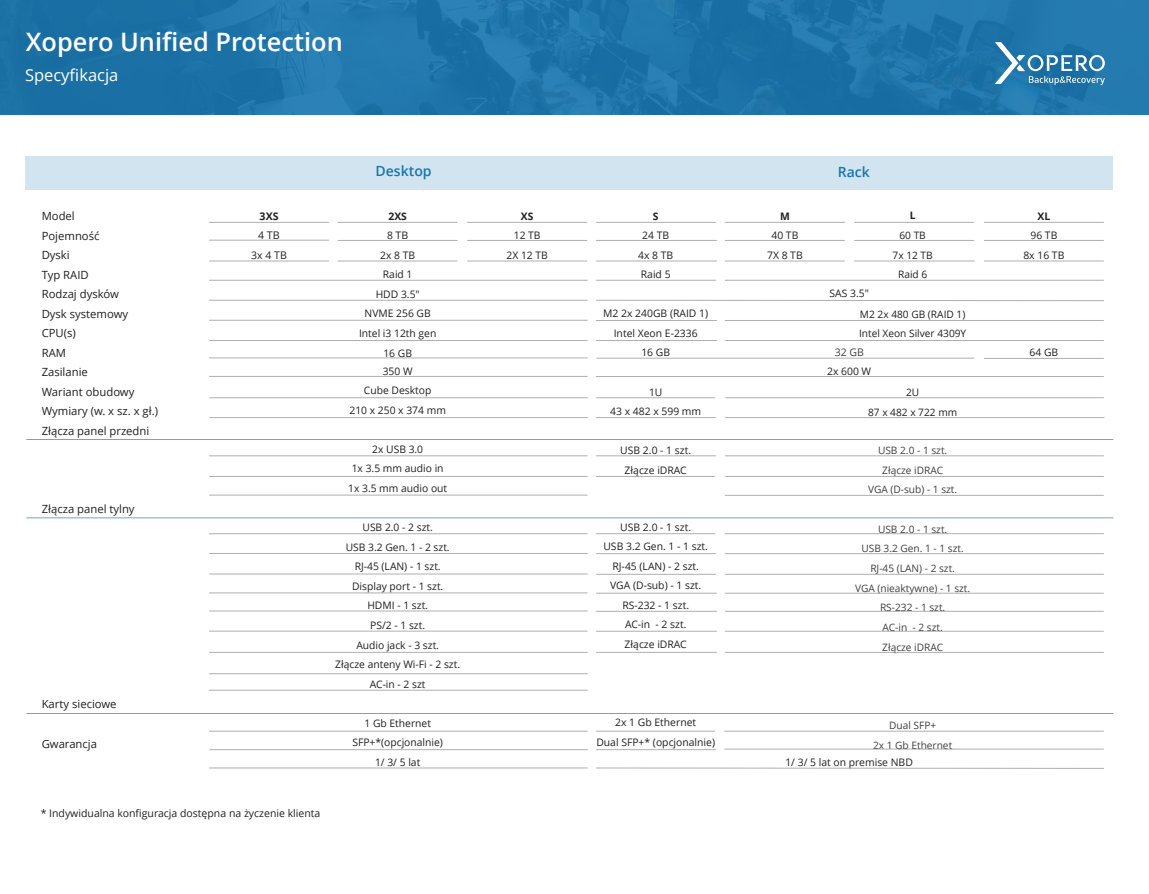
<style>
.page{position:relative;width:1149px;height:894px;background:#fff}
.page>*{position:absolute;margin:0;border:0;box-sizing:border-box;transform-origin:0 0}
.t1{font:600 25.35px "Open Sans";color:#fff}
.t2{font:16.5px "Open Sans";color:#fff}
.t3{font:600 13.95px "Open Sans";color:#1776af}
.t4{font:11.25px/19.5px "Open Sans";color:#231f20}
.t5{font:10.5px/19.5px "Open Sans";color:#231f20;text-align:center}
.t6{font:10.5px "Open Sans";color:#404040}
.t7{font:700 10.5px "Open Sans";color:#231f20}
.t8{font:10.35px/19.5px "Open Sans";color:#231f20;text-align:center}
.t9{font:700 10.35px "Open Sans";color:#231f20}
.t10{font:10.2px/19.6px "Open Sans";color:#404040;text-align:center}
.t11{font:10.2px/19.6px "Open Sans";color:#231f20;text-align:center}
.t12{font:700 10.2px "Open Sans";color:#231f20}
</style>
<div class="page">
<div style="left:0;top:0;width:1148px;height:115px;background:#1776af;opacity:.91"></div>
<svg style="left:994px;top:42px;width:110px;height:43px;background:#498fb9"></svg>
<hr style="left:27px;top:439px;width:1085px;height:1px;background:#6ca8cc">
<hr style="left:27px;top:517px;width:1085px;height:1px;background:#9ec6dd">
<hr style="left:27px;top:713px;width:1085px;height:1px;background:#6aa7cb">
<div style="left:26px;top:156px;width:1086px;height:33px;background:#d2e4ef"></div>
<hr style="left:210px;top:397px;width:377px;height:1px;background:#c2c2c2">
<hr style="left:210px;top:417px;width:377px;height:1px;background:#b7b7b7">
<hr style="left:209px;top:455px;width:378px;height:1px;background:#c9c9c9">
<hr style="left:209px;top:476px;width:378px;height:1px;background:#b2b2b2">
<hr style="left:209px;top:494px;width:378px;height:1px;background:#dfdfdf">
<hr style="left:209px;top:533px;width:378px;height:1px;background:#c1c1c1">
<hr style="left:209px;top:553px;width:378px;height:1px;background:#b1b1b1">
<hr style="left:209px;top:573px;width:378px;height:1px;background:#d8d8d8">
<hr style="left:209px;top:592px;width:378px;height:1px;background:#cfcfcf">
<hr style="left:209px;top:610px;width:378px;height:1px;background:#d6d6d6">
<hr style="left:209px;top:630px;width:378px;height:1px;background:#e1e1e1">
<hr style="left:209px;top:652px;width:378px;height:1px;background:#b9b9b9">
<hr style="left:209px;top:673px;width:378px;height:1px;background:#c1c1c1">
<hr style="left:209px;top:689px;width:378px;height:1px;background:#e9e9e9">
<hr style="left:209px;top:730px;width:378px;height:1px;background:#e5e5e5">
<hr style="left:210px;top:749px;width:377px;height:1px;background:#bdbdbd">
<hr style="left:209px;top:767px;width:378px;height:1px;background:#d5d5d5">
<hr style="left:209px;top:280px;width:378px;height:1px;background:#c2c2c2">
<hr style="left:209px;top:300px;width:378px;height:1px;background:#c2c2c2">
<hr style="left:209px;top:320px;width:378px;height:1px;background:#c2c2c2">
<hr style="left:209px;top:340px;width:378px;height:1px;background:#b1b1b1">
<hr style="left:209px;top:357px;width:378px;height:1px;background:#d1d1d1">
<hr style="left:209px;top:376px;width:378px;height:1px;background:#b4b4b4">
<hr style="left:596px;top:376px;width:507px;height:1px;background:#afafaf">
<hr style="left:596px;top:300px;width:507px;height:1px;background:#b7b7b7">
<hr style="left:596px;top:767px;width:507px;height:1px;background:#838383;opacity:.65">
<hr style="left:596px;top:358px;width:377px;height:1px;background:#c9c9c9">
<hr style="left:596px;top:476px;width:118px;height:1px;background:#b2b2b2">
<hr style="left:596px;top:533px;width:118px;height:1px;background:#bfbfbf">
<hr style="left:596px;top:553px;width:119px;height:1px;background:#b9b9b9">
<hr style="left:596px;top:574px;width:119px;height:1px;background:#bdbdbd">
<hr style="left:596px;top:592px;width:120px;height:1px;background:#e8e8e8">
<hr style="left:596px;top:610px;width:120px;height:1px;background:#eee">
<hr style="left:596px;top:630px;width:120px;height:1px;background:#eaeaea">
<hr style="left:596px;top:652px;width:120px;height:1px;background:#b9b9b9">
<hr style="left:596px;top:730px;width:118px;height:1px;background:#e5e5e5">
<hr style="left:596px;top:749px;width:119px;height:1px;background:#bdbdbd">
<hr style="left:209px;top:222px;width:119px;height:1px;background:#b9b9b9">
<hr style="left:338px;top:222px;width:119px;height:1px;background:#b9b9b9">
<hr style="left:467px;top:222px;width:119px;height:1px;background:#b9b9b9">
<hr style="left:596px;top:222px;width:119px;height:1px;background:#b9b9b9">
<hr style="left:725px;top:222px;width:119px;height:1px;background:#b9b9b9">
<hr style="left:854px;top:222px;width:119px;height:1px;background:#b9b9b9">
<hr style="left:983px;top:222px;width:120px;height:1px;background:#b9b9b9">
<hr style="left:983px;top:240px;width:120px;height:1px;background:#b3b3b3">
<hr style="left:983px;top:260px;width:120px;height:1px;background:#d6d6d6">
<hr style="left:983px;top:358px;width:120px;height:1px;background:#b4b4b4">
<hr style="left:854px;top:240px;width:119px;height:1px;background:#b3b3b3">
<hr style="left:854px;top:260px;width:120px;height:1px;background:#d6d6d6">
<hr style="left:725px;top:280px;width:378px;height:1px;background:#c1c1c1">
<hr style="left:725px;top:320px;width:378px;height:1px;background:#b0b0b0">
<hr style="left:725px;top:340px;width:378px;height:1px;background:#b1b1b1">
<hr style="left:725px;top:397px;width:378px;height:1px;background:#c2c2c2">
<hr style="left:725px;top:417px;width:378px;height:1px;background:#b7b7b7">
<hr style="left:725px;top:455px;width:378px;height:1px;background:#c9c9c9">
<hr style="left:725px;top:476px;width:378px;height:1px;background:#b2b2b2">
<hr style="left:725px;top:495px;width:378px;height:1px;background:#bababa">
<hr style="left:725px;top:533px;width:378px;height:1px;background:#bfbfbf">
<hr style="left:725px;top:553px;width:378px;height:1px;background:#b9b9b9">
<hr style="left:725px;top:574px;width:378px;height:1px;background:#bdbdbd">
<hr style="left:725px;top:592px;width:378px;height:1px;background:#e8e8e8">
<hr style="left:725px;top:610px;width:378px;height:1px;background:#eee">
<hr style="left:725px;top:630px;width:378px;height:1px;background:#eaeaea">
<hr style="left:725px;top:652px;width:378px;height:1px;background:#b6b6b6">
<hr style="left:724px;top:730px;width:379px;height:1px;background:#e5e5e5">
<hr style="left:724px;top:748px;width:379px;height:1px;background:#dedede">
<hr style="left:725px;top:240px;width:119px;height:1px;background:#b3b3b3">
<hr style="left:725px;top:260px;width:119px;height:1px;background:#d6d6d6">
<hr style="left:596px;top:240px;width:120px;height:1px;background:#b3b3b3">
<hr style="left:596px;top:260px;width:120px;height:1px;background:#d6d6d6">
<hr style="left:596px;top:280px;width:119px;height:1px;background:#c1c1c1">
<hr style="left:596px;top:455px;width:119px;height:1px;background:#c9c9c9">
<hr style="left:596px;top:320px;width:120px;height:1px;background:#b0b0b0">
<hr style="left:596px;top:340px;width:120px;height:1px;background:#b1b1b1">
<hr style="left:596px;top:397px;width:118px;height:1px;background:#c2c2c2">
<hr style="left:596px;top:417px;width:119px;height:1px;background:#b7b7b7">
<hr style="left:467px;top:240px;width:119px;height:1px;background:#b3b3b3">
<hr style="left:467px;top:260px;width:119px;height:1px;background:#d6d6d6">
<hr style="left:338px;top:240px;width:119px;height:1px;background:#b3b3b3">
<hr style="left:338px;top:260px;width:119px;height:1px;background:#d6d6d6">
<hr style="left:209px;top:240px;width:119px;height:1px;background:#c9c9c9">
<hr style="left:209px;top:260px;width:119px;height:1px;background:#d6d6d6">
<h1 class="t1" style="left:26px;top:32px;width:318px">Xopero Unified Protection</h1>
<h2 class="t2" style="left:25px;top:68px;width:95px">Specyfikacja</h2>
<p class="t4" style="left:42px;top:207px;width:118px">Model<br>Pojemność<br>Dyski<br>Typ RAID<br>Rodzaj dysków<br>Dysk systemowy<br>CPU(s)<br>RAM<br>Zasilanie<br>Wariant obudowy<br>Wymiary (w. x sz. x gł.)<br>Złącza panel przedni</p>
<p class="t4" style="left:42px;top:500px;width:94px">Złącza panel tylny</p>
<p class="t4" style="left:42px;top:695px;width:76px">Karty sieciowe</p>
<p class="t4" style="left:42px;top:734px;width:57px">Gwarancja</p>
<p class="t7" style="left:259px;top:212px;width:20px">3XS</p>
<p class="t5" style="left:251px;top:227px;width:37px">4 TB<br>3x 4 TB</p>
<p class="t5" style="left:41px;top:803px;width:281px">* Indywidualna konfiguracja dostępna na życzenie klienta</p>
<h3 class="t3" style="left:375px;top:166px;width:58px">Desktop</h3>
<h3 class="t3" style="left:837px;top:166px;width:33px">Rack</h3>
<p class="t9" style="left:388px;top:212px;width:20px">2XS</p>
<p class="t8" style="left:359px;top:227px;width:79px">8 TB<br>2x 8 TB<br>Raid 1<br>HDD 3.5"<br>NVME 256 GB<br>Intel i3 12th gen<br>16 GB</p>
<p class="t8" style="left:349px;top:362px;width:98px">350 W<br>Cube Desktop<br>210 x 250 x 374 mm</p>
<p class="t8" style="left:348px;top:440px;width:101px">2x USB 3.0<br>1x 3.5 mm audio in<br>1x 3.5 mm audio out</p>
<p class="t8" style="left:335px;top:518px;width:126px">USB 2.0 - 2 szt.<br>USB 3.2 Gen. 1 - 2 szt.<br>RJ-45 (LAN) - 1 szt.<br>Display port - 1 szt.<br>HDMI - 1 szt.<br>PS/2 - 1 szt.<br>Audio jack - 3 szt.<br>Złącze anteny Wi-Fi - 2 szt.<br>AC-in - 2 szt</p>
<p class="t8" style="left:352px;top:714px;width:92px">1 Gb Ethernet<br>SFP+*(opcjonalnie)<br>1/ 3/ 5 lat</p>
<p class="t9" style="left:521px;top:212px;width:14px">XS</p>
<p class="t8" style="left:506px;top:227px;width:43px">12 TB<br>2X 12 TB</p>
<p class="t9" style="left:652px;top:212px;width:7px">S</p>
<p class="t8" style="left:638px;top:227px;width:37px">24 TB<br>4x 8 TB<br>Raid 5</p>
<p class="t8" style="left:603px;top:305px;width:106px">M2 2x 240GB (RAID 1)<br>Intel Xeon E-2336<br>16 GB</p>
<p class="t8" style="left:610px;top:383px;width:92px">1U<br>43 x 482 x 599 mm</p>
<p class="t8" style="left:620px;top:441px;width:72px">USB 2.0 - 1 szt.<br>Złącze iDRAC</p>
<p class="t8" style="left:603px;top:518px;width:106px">USB 2.0 - 1 szt.<br>USB 3.2 Gen. 1 - 1 szt.<br>RJ-45 (LAN) - 2 szt.<br>VGA (D-sub) - 1 szt.<br>RS-232 - 1 szt.<br>AC-in - 2 szt.<br>Złącze iDRAC</p>
<p class="t8" style="left:596px;top:713px;width:120px">2x 1 Gb Ethernet<br>Dual SFP+* (opcjonalnie)</p>
<p class="t9" style="left:779px;top:211px;width:11px">M</p>
<p class="t8" style="left:766px;top:226px;width:37px">40 TB<br>7X 8 TB</p>
<p class="t12" style="left:909px;top:211px;width:7px">L</p>
<p class="t11" style="left:892px;top:226px;width:42px">60 TB<br>7x 12 TB<br>Raid 6</p>
<p class="t11" style="left:858px;top:305px;width:109px;text-align:left">M2 2x 480 GB (RAID 1)<br>Intel Xeon Silver 4309Y</p>
<p class="t8" style="left:829px;top:284px;width:41px">SAS 3.5"</p>
<p class="t9" style="left:1037px;top:211px;width:14px">XL</p>
<p class="t8" style="left:1023px;top:226px;width:43px">96 TB<br>8x 16 TB</p>
<p class="t6" style="left:834px;top:348px;width:31px">32 GB</p>
<p class="t8" style="left:1029px;top:344px;width:30px">64 GB</p>
<p class="t8" style="left:826px;top:362px;width:46px">2x 600 W</p>
<p class="t11" style="left:867px;top:384px;width:91px">2U<br>87 x 482 x 722 mm</p>
<p class="t10" style="left:867px;top:441px;width:91px">USB 2.0 - 1 szt.<br>Złącze iDRAC<br>VGA (D-sub) - 1 szt.</p>
<p class="t10" style="left:854px;top:520px;width:117px">USB 2.0 - 1 szt.<br>USB 3.2 Gen. 1 - 1 szt.<br>RJ-45 (LAN) - 2 szt.<br>VGA (nieaktywne) - 1 szt.<br>RS-232 - 1 szt.<br>AC-in - 2 szt.<br>Złącze iDRAC</p>
<p class="t10" style="left:872px;top:716px;width:81px">Dual SFP+<br>2x 1 Gb Ethernet</p>
<p class="t8" style="left:785px;top:753px;width:129px">1/ 3/ 5 lat on premise NBD</p>
</div>
